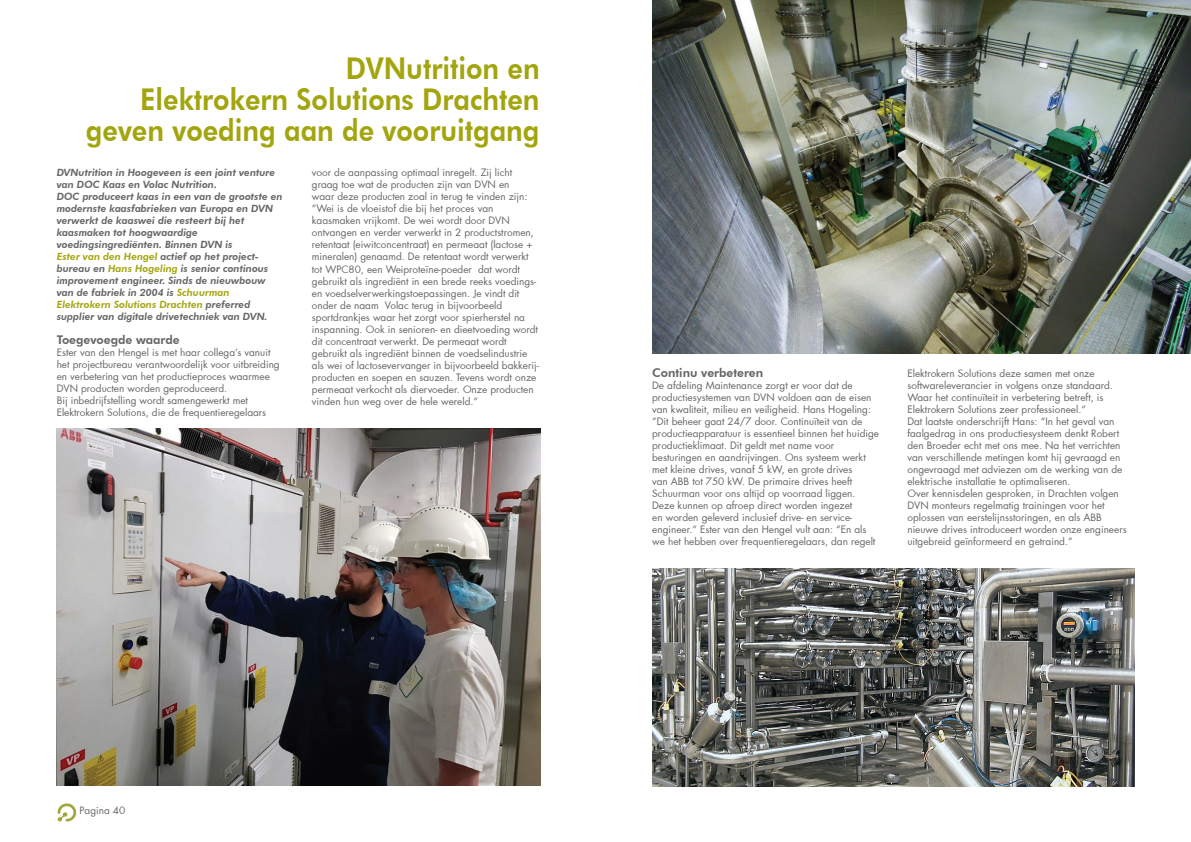
<style>
.page{position:relative;width:1191px;height:842px;background:#fff}
.page>*{position:absolute;margin:0;border:0;box-sizing:border-box;transform-origin:0 0}
.t1{font:800 30px "Futura BT";color:#a3a50e;scale:.9 1}
.t2{font:800 12px "Futura BT";color:#636566}
.t3{font:10px/12px "Futura";color:#636566}
.t4{font:italic 800 10px/12px "Futura BT";color:#636566}
.t5{font:italic 800 10px "Futura BT";color:#a3a50e}
.s1{color:#a3a50e}
.s2{color:#636566}
</style>
<div class="page">
<img style="left:57px;top:803px;width:19px;height:19px">
<img style="left:57px;top:428px;width:483px;height:357px">
<img style="left:652px;top:0;width:539px;height:353px">
<img style="left:652px;top:568px;width:482px;height:218px">
<p class="t1" style="left:346px;top:50px;width:217px">DVNutrition en</p>
<p class="t1" style="left:140px;top:81px;width:445px">Elektrokern Solutions Drachten</p>
<p class="t1" style="left:86px;top:112px;width:505px">geven voeding aan de vooruitgang</p>
<p class="t4" style="left:57px;top:167px;width:220px">DVNutrition in Hoogeveen is een joint venture van DOC Kaas en Volac Nutrition.</p>
<p class="t4" style="left:57px;top:191px;width:227px">DOC produceert kaas in een van de grootste en</p>
<p class="t4" style="left:57px;top:203px;width:218px">modernste kaasfabrieken van Europa en DVN verwerkt de kaaswei die resteert bij het</p>
<p class="t4" style="left:57px;top:227px;width:143px">kaasmaken tot hoogwaardige</p>
<p class="t4" style="left:57px;top:239px;width:177px">voedingsingrediënten. Binnen DVN is</p>
<p class="t4" style="left:57px;top:251px;width:213px"><span class="s1">Ester van den Hengel</span> actief op het project&shy;bureau en <span class="s1">Hans Hogeling</span> is senior continous improvement engineer. Sinds de nieuwbouw van de fabriek in 2004 is <span class="s1">Schuurman</span></p>
<p class="t5" style="left:57px;top:299px;width:195px">Elektrokern Solutions Drachten <span class="s2">preferred</span></p>
<p class="t4" style="left:57px;top:311px;width:212px">supplier van digitale drivetechniek van DVN.</p>
<p class="t2" style="left:57px;top:333px;width:125px">Toegevoegde waarde</p>
<p class="t3" style="left:57px;top:346px;width:224px">Ester van den Hengel is met haar collega’s vanuit het projectbureau verantwoordelijk voor uitbreiding en verbetering van het productieproces waarmee DVN producten worden geproduceerd.</p>
<p class="t3" style="left:57px;top:394px;width:193px">Bij inbedrijfstelling wordt samengewerkt met</p>
<p class="t3" style="left:57px;top:406px;width:211px">Elektrokern Solutions, die de frequentieregelaars</p>
<p class="t3" style="left:312px;top:167px;width:202px">voor de aanpassing optimaal inregelt. Zij licht graag toe wat de producten zijn van DVN en</p>
<p class="t3" style="left:312px;top:191px;width:217px">waar deze producten zoal in terug te vinden zijn: “Wei is de vloeistof die bij het proces van</p>
<p class="t3" style="left:312px;top:215px;width:223px">kaasmaken vrijkomt. De wei wordt door DVN ontvangen en verder verwerkt in 2 productstromen, retentaat (eiwitconcentraat) en permeaat (lactose + mineralen) genaamd. De retentaat wordt verwerkt tot WPC80, een Weiproteïne-poeder dat wordt</p>
<p class="t3" style="left:312px;top:275px;width:226px">gebruikt als ingrediënt in een brede reeks voedings&shy;en voedselverwerkingstoepassingen. Je vindt dit onder de naam Volac terug in bijvoorbeeld</p>
<p class="t3" style="left:312px;top:311px;width:227px">sportdrankjes waar het zorgt voor spierherstel na inspanning. Ook in senioren- en dieetvoeding wordt dit concentraat verwerkt. De permeaat wordt</p>
<p class="t3" style="left:312px;top:347px;width:228px">gebruikt als ingrediënt binnen de voedselindustrie als wei of lactosevervanger in bijvoorbeeld bakkerij&shy;producten en soepen en sauzen. Tevens wordt onze permeaat verkocht als diervoeder. Onze producten vinden hun weg over de hele wereld.”</p>
<p class="t3" style="left:80px;top:804px;width:47px">Pagina 40</p>
<p class="t2" style="left:652px;top:365px;width:112px">Continu verbeteren</p>
<p class="t3" style="left:652px;top:379px;width:228px">De afdeling Maintenance zorgt er voor dat de productiesystemen van DVN voldoen aan de eisen van kwaliteit, milieu en veiligheid. Hans Hogeling: ”Dit beheer gaat 24/7 door. Continuïteit van de productieapparatuur is essentieel binnen het huidige productieklimaat. Dit geldt met name voor</p>
<p class="t3" style="left:652px;top:451px;width:215px">besturingen en aandrijvingen. Ons systeem werkt met kleine drives, vanaf 5 kW, en grote drives</p>
<p class="t3" style="left:652px;top:475px;width:205px">van ABB tot 750 kW. De primaire drives heeft<br>Schuurman voor ons altijd op voorraad liggen.<br>Deze kunnen op afroep direct worden ingezet</p>
<p class="t3" style="left:652px;top:511px;width:202px">en worden geleverd inclusief drive- en service-</p>
<p class="t3" style="left:652px;top:523px;width:225px">engineer.” Ester van den Hengel vult aan: “En als we het hebben over frequentieregelaars, dan regelt</p>
<p class="t3" style="left:907px;top:367px;width:189px">Elektrokern Solutions deze samen met onze</p>
<p class="t3" style="left:907px;top:379px;width:207px">softwareleverancier in volgens onze standaard.<br>Waar het continuïteit in verbetering betreft, is</p>
<p class="t3" style="left:907px;top:403px;width:180px">Elektrokern Solutions zeer professioneel.”</p>
<p class="t3" style="left:907px;top:415px;width:216px">Dat laatste onderschrijft Hans: “In het geval van faalgedrag in ons productiesysteem denkt Robert den Broeder echt met ons mee. Na het verrichten van verschillende metingen komt hij gevraagd en ongevraagd met adviezen om de werking van de elektrische installatie te optimaliseren.</p>
<p class="t3" style="left:907px;top:487px;width:213px">Over kennisdelen gesproken, in Drachten volgen<br>DVN monteurs regelmatig trainingen voor het</p>
<p class="t3" style="left:907px;top:511px;width:221px">oplossen van eerstelijnsstoringen, en als ABB nieuwe drives introduceert worden onze engineers uitgebreid geïnformeerd en getraind.”</p>
</div>
